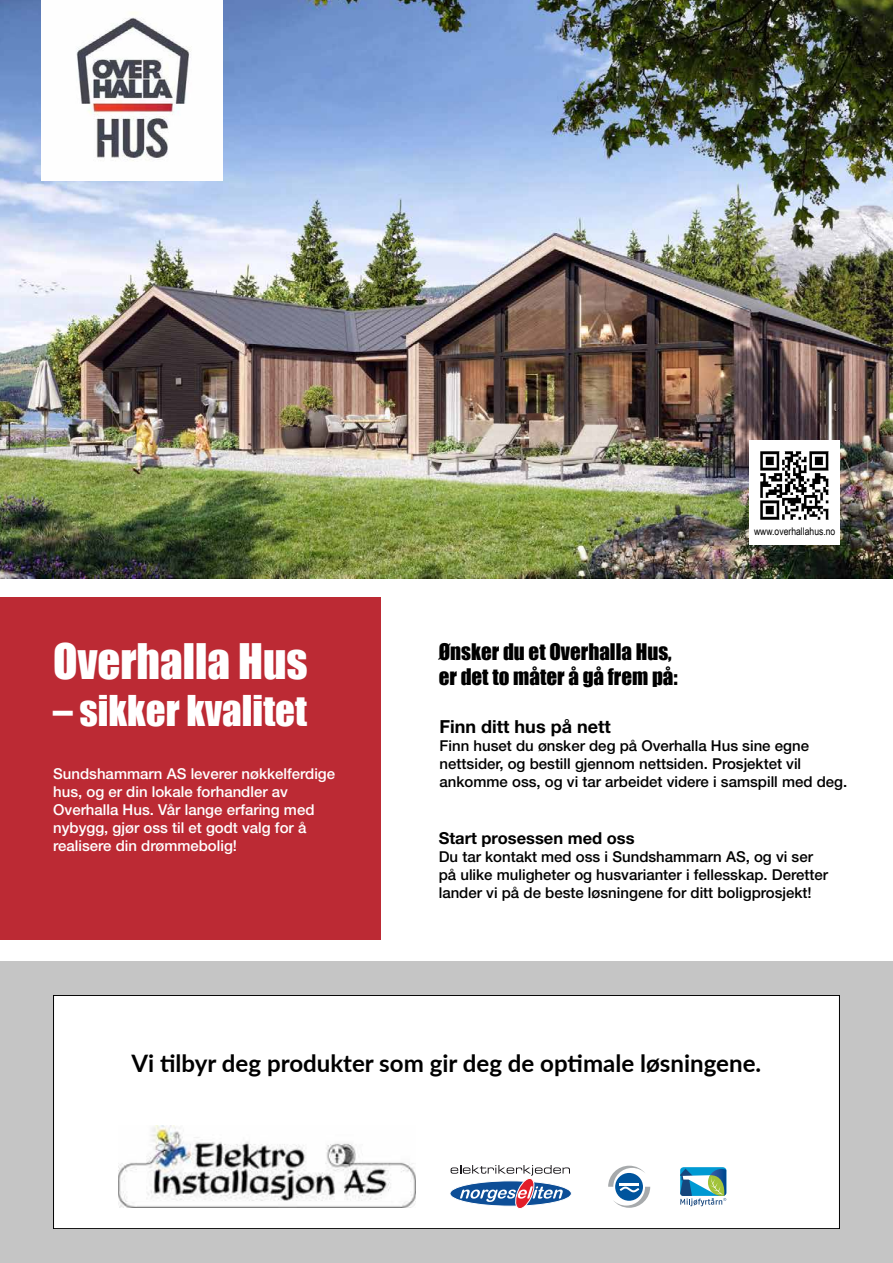
<style>
.page{position:relative;width:893px;height:1263px;background:#fff}
.page>*{position:absolute;margin:0;border:0;box-sizing:border-box;transform-origin:0 0}
.t1{font:45px "Impact";color:#fff}
.t2{font:39px "Impact";color:#fff}
.t3{font:700 24px "Lato";color:#000}
.t4{font:21px/25.2px "Impact";color:#000}
.t5{font:700 18px "Helvetica Neue LT Std";color:#000}
.t6{font:700 16.5px "Helvetica Neue LT Std";color:#000}
.t7{font:500 15px/18px "Helvetica Neue LT Std";color:#000}
.t8{font:500 15px/18px "Helvetica Neue LT Std";color:#fff}
.t9{font:10.5px "Arial Narrow";color:#000}
</style>
<div class="page">
<img style="left:0;top:0;width:893px;height:578px">
<div style="left:0;top:961px;width:893px;height:302px;background:#c5c5c5"></div>
<div style="left:53px;top:995px;width:787px;height:234px;background:#fff"></div>
<img style="left:119px;top:1125px;width:297px;height:83px">
<svg style="left:680px;top:1167px;width:47px;height:39px"></svg>
<svg style="left:451px;top:1165px;width:119px;height:44px"></svg>
<svg style="left:608px;top:1166px;width:42px;height:42px"></svg>
<div style="left:53px;top:995px;width:787px;height:234px;border:1px solid #000"></div>
<div style="left:0;top:597px;width:381px;height:343px;background:#bc2a34"></div>
<img style="left:42px;top:0;width:180px;height:181px">
<img style="left:750px;top:440px;width:90px;height:89px">
<div style="left:750px;top:529px;width:90px;height:15px;background:#fff"></div>
<h1 class="t1" style="left:53px;top:626px;width:256px">Overhalla Hus</h1>
<h2 class="t2" style="left:53px;top:680px;width:255px">– sikker kvalitet</h2>
<p class="t8" style="left:53px;top:765px;width:284px">Sundshammarn AS leverer nøkkelferdige hus, og er din lokale forhandler av Overhalla Hus. Vår lange erfaring med nybygg, gjør oss til et godt valg for å realisere din drømmebolig!</p>
<p class="t9" style="left:754px;top:524px;width:83px">www.overhallahus.no</p>
<h3 class="t4" style="left:439px;top:639px;width:241px">Ønsker du et Overhalla Hus, er det to måter å gå frem på:</h3>
<p class="t5" style="left:440px;top:715px;width:173px">Finn ditt hus på nett</p>
<p class="t7" style="left:440px;top:736px;width:409px">Finn huset du ønsker deg på Overhalla Hus sine egne nettsider, og bestill gjennom nettsiden. Prosjektet vil ankomme oss, og vi tar arbeidet videre i samspill med deg.</p>
<p class="t6" style="left:439px;top:828px;width:197px">Start prosessen med oss</p>
<p class="t7" style="left:439px;top:847px;width:391px">Du tar kontakt med oss i Sundshammarn AS, og vi ser på ulike muligheter og husvarianter i fellesskap. Deretter lander vi på de beste løsningene for ditt boligprosjekt!</p>
<h3 class="t3" style="left:131px;top:1045px;width:631px">Vi tilbyr deg produkter som gir deg de optimale løsningene.</h3>
</div>
